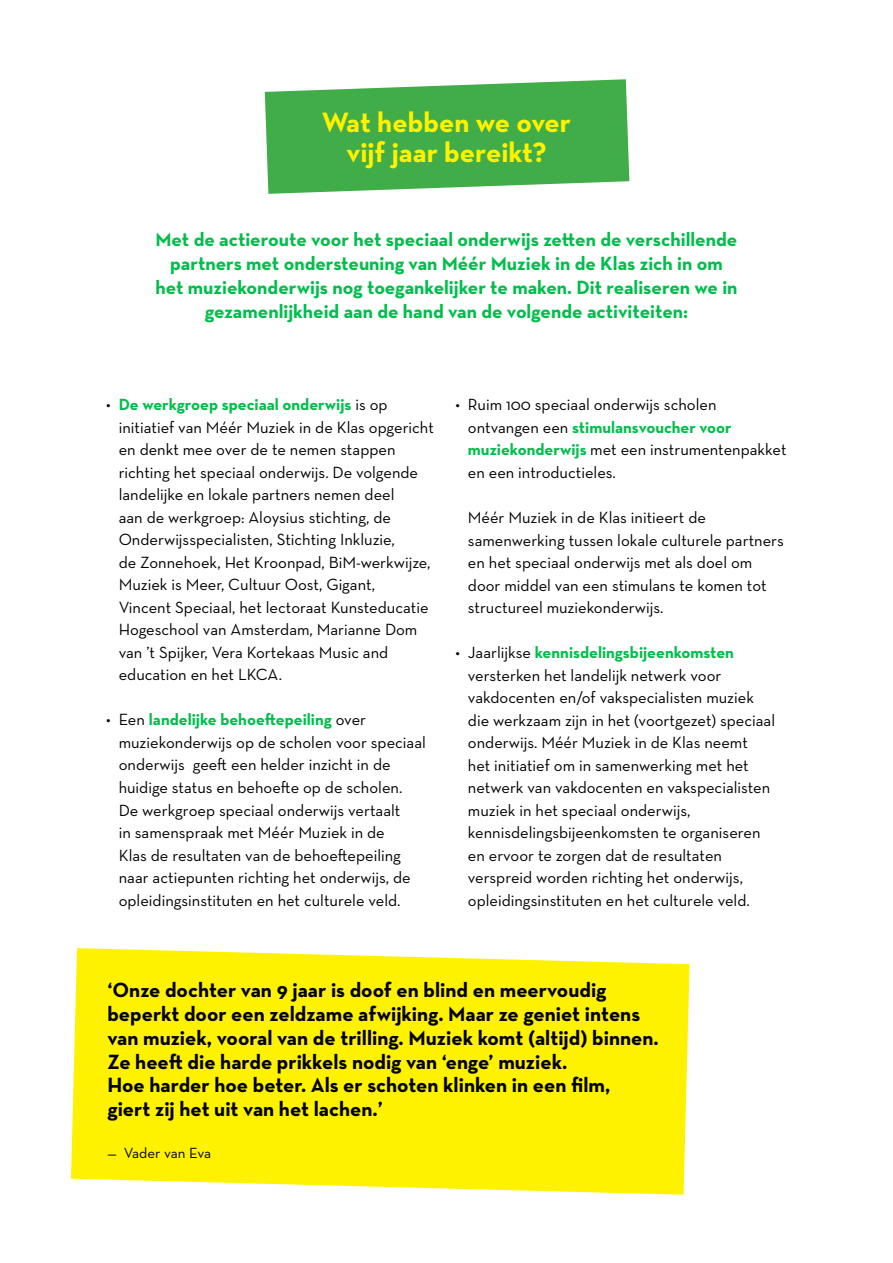
<style>
.page{position:relative;width:893px;height:1263px;background:#fff}
.page>*{position:absolute;margin:0;border:0;box-sizing:border-box;transform-origin:0 0}
.t1{font:700 28.5px/30px "Neutraface Text";color:#fff200;text-align:center}
.t2{font:700 21px/23.7px "Neutraface Text";color:#000}
.t3{font:700 19.5px/24px "Neutraface Text";color:#00be4b;text-align:center}
.t4{font:16.5px/22.5px "Neutraface Text";color:#000}
.t5{font:15px "Neutraface Text";letter-spacing:-.005em;color:#000}
.s1{font-weight:700;color:#00be4b}
</style>
<div class="page">
<svg style="left:265px;top:79px;width:364px;height:115px"></svg>
<svg style="left:71px;top:948px;width:619px;height:247px;fill:#fff200"></svg>
<h1 class="t1" style="left:322px;top:107px;width:251px">Wat hebben we over vijf jaar bereikt?</h1>
<p class="t3" style="left:155px;top:227px;width:584px">Met de actieroute voor het speciaal onderwijs zetten de verschillende partners met ondersteuning van Méér Muziek in de Klas zich in om het muziekonderwijs nog toegankelijker te maken. Dit realiseren we in gezamenlijkheid aan de hand van de volgende activiteiten:</p>
<p class="t4" style="left:119px;top:393px;width:317px;text-indent:-12px">• <span class="s1">De werkgroep speciaal onderwijs</span> is op initiatief van Méér Muziek in de Klas opgericht en denkt mee over de te nemen stappen richting het speciaal onderwijs. De volgende landelijke en lokale partners nemen deel<br>aan de werkgroep: Aloysius stichting, de Onderwijsspecialisten, Stichting Inkluzie,<br>de Zonnehoek, Het Kroonpad, BiM-werkwijze, Muziek is Meer, Cultuur Oost, Gigant,<br>Vincent Speciaal, het lectoraat Kunsteducatie Hogeschool van Amsterdam, Marianne Dom van ’t Spijker, Vera Kortekaas Music and education en het LKCA.</p>
<p class="t4" style="left:119px;top:708px;width:309px;text-indent:-12px">• Een <span class="s1">landelijke behoeftepeiling</span> over muziekonderwijs op de scholen voor speciaal onderwijs geeft een helder inzicht in de huidige status en behoefte op de scholen.<br>De werkgroep speciaal onderwijs vertaalt<br>in samenspraak met Méér Muziek in de<br>Klas de resultaten van de behoeftepeiling naar actiepunten richting het onderwijs, de opleidingsinstituten en het culturele veld.</p>
<p class="t4" style="left:468px;top:393px;width:320px;text-indent:-12px">• Ruim 100 speciaal onderwijs scholen ontvangen een <span class="s1">stimulansvoucher voor muziekonderwijs</span> met een instrumentenpakket en een introductieles.</p>
<p class="t4" style="left:468px;top:506px;width:317px">Méér Muziek in de Klas initieert de samenwerking tussen lokale culturele partners en het speciaal onderwijs met als doel om door middel van een stimulans te komen tot structureel muziekonderwijs.</p>
<p class="t4" style="left:468px;top:641px;width:309px;text-indent:-12px">• Jaarlijkse <span class="s1">kennisdelingsbijeenkomsten </span>versterken het landelijk netwerk voor vakdocenten en/of vakspecialisten muziek die werkzaam zijn in het (voortgezet) speciaal onderwijs. Méér Muziek in de Klas neemt<br>het initiatief om in samenwerking met het netwerk van vakdocenten en vakspecialisten muziek in het speciaal onderwijs, kennisdelingsbijeenkomsten te organiseren en ervoor te zorgen dat de resultaten verspreid worden richting het onderwijs, opleidingsinstituten en het culturele veld.</p>
<p class="t2" style="left:107px;top:978px;width:553px">‘Onze dochter van 9 jaar is doof en blind en meervoudig beperkt door een zeldzame afwijking. Maar ze geniet intens van muziek, vooral van de trilling. Muziek komt (altijd) binnen.<br>Ze heeft die harde prikkels nodig van ‘enge’ muziek.<br>Hoe harder hoe beter. Als er schoten klinken in een film,<br>giert zij het uit van het lachen.’</p>
<p class="t5" style="left:107px;top:1143px;width:105px">— Vader van Eva</p>
</div>
